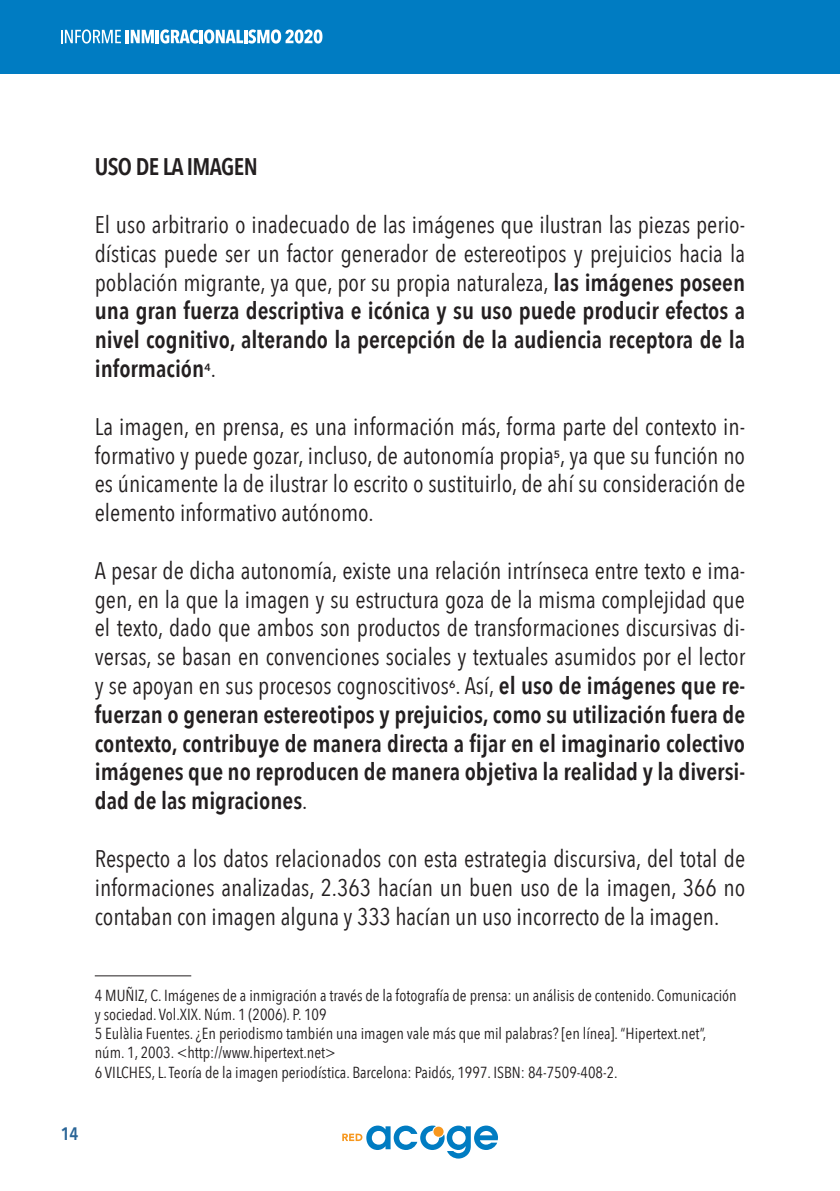
<style>
.page{position:relative;width:840px;height:1191px;background:#fff}
.page>*{position:absolute;margin:0;border:0;box-sizing:border-box;transform-origin:0 0}
.t1{font:24px/28.8px "Avenir Next Condensed";color:#231f20;text-align:justify}
.t2{font:600 24px/28.8px "Avenir Next Condensed";color:#231f20;text-align:justify}
.t3{font:600 24px "Avenir Next Condensed";letter-spacing:-.025em;color:#231f20}
.t4{font:600 18px "Avenir Next Condensed";color:#2a6597}
.PIE_DE_PAGINA{font:16px/19.2px "Avenir Next Condensed";color:#231f20}
.t5{font:600 10.4px "Avenir Next";color:#231f20}
.s1{font-weight:600}
.s2{font-weight:400}
</style>
<div class="page">
<div style="left:0;top:0;width:839px;height:73px;background:#007cc2"></div>
<svg style="left:342px;top:1125px;width:155px;height:33px"></svg>
<svg style="left:61px;top:29px;width:261px;height:15px"></svg>
<hr style="left:95px;top:975px;width:96px;height:1px;background:#231f20">
<p class="t3" style="left:95px;top:146px;width:164px">USO DE LA IMAGEN</p>
<p class="t1" style="left:95px;top:209px;width:651px">El uso arbitrario o inadecuado de las imágenes que ilustran las piezas perio&shy;dísticas puede ser un factor generador de estereotipos y prejuicios hacia la población migrante, ya que, por su propia naturaleza, <span class="s1">las imágenes poseen una gran fuerza descriptiva e icónica y su uso puede producir efectos a nivel cognitivo, alterando la percepción de la audiencia receptora de la información</span> .</p>
<p class="t5" style="left:204px;top:358px;width:8px">4</p>
<p class="t1" style="left:95px;top:411px;width:651px">La imagen, en prensa, es una información más, forma parte del contexto in&shy;formativo y puede gozar, incluso, de autonomía propia , ya que su función no</p>
<p class="t5" style="left:553px;top:445px;width:8px">5</p>
<p class="t1" style="left:95px;top:468px;width:651px">es únicamente la de ilustrar lo escrito o sustituirlo, de ahí su consideración de elemento informativo autónomo.</p>
<p class="t1" style="left:95px;top:555px;width:651px">A pesar de dicha autonomía, existe una relación intrínseca entre texto e ima&shy;gen, en la que la imagen y su estructura goza de la misma complejidad que el texto, dado que ambos son productos de transformaciones discursivas di&shy;versas, se basan en convenciones sociales y textuales asumidos por el lector y se apoyan en sus procesos cognoscitivos . Así, <span class="s1">el uso de imágenes que re-</span></p>
<p class="t5" style="left:449px;top:675px;width:8px">6</p>
<p class="t2" style="left:95px;top:699px;width:651px">fuerzan o generan estereotipos y prejuicios, como su utilización fuera de contexto, contribuye de manera directa a fijar en el imaginario colectivo imágenes que no reproducen de manera objetiva la realidad y la diversi&shy;dad de las migraciones<span class="s2">.</span></p>
<p class="t1" style="left:95px;top:843px;width:651px">Respecto a los datos relacionados con esta estrategia discursiva, del total de informaciones analizadas, 2.363 hacían un buen uso de la imagen, 366 no contaban con imagen alguna y 333 hacían un uso incorrecto de la imagen.</p>
<p class="PIE_DE_PAGINA" style="left:95px;top:984px;width:643px">4 MUÑIZ, C. Imágenes de a inmigración a través de la fotografía de prensa: un análisis de contenido. Comunicación y sociedad. Vol.XIX. Núm. 1 (2006). P. 109</p>
<p class="PIE_DE_PAGINA" style="left:95px;top:1023px;width:612px">5 Eulàlia Fuentes. ¿En periodismo también una imagen vale más que mil palabras? [en línea]. “Hipertext.net”,</p>
<p class="PIE_DE_PAGINA" style="left:95px;top:1042px;width:242px">núm. 1, 2003. &lt;http://www.hipertext.net&gt;</p>
<p class="PIE_DE_PAGINA" style="left:95px;top:1061px;width:524px">6 VILCHES, L. Teoría de la imagen periodística. Barcelona: Paidós, 1997. ISBN: 84-7509-408-2.</p>
<p class="t4" style="left:61px;top:1118px;width:19px">14</p>
</div>
